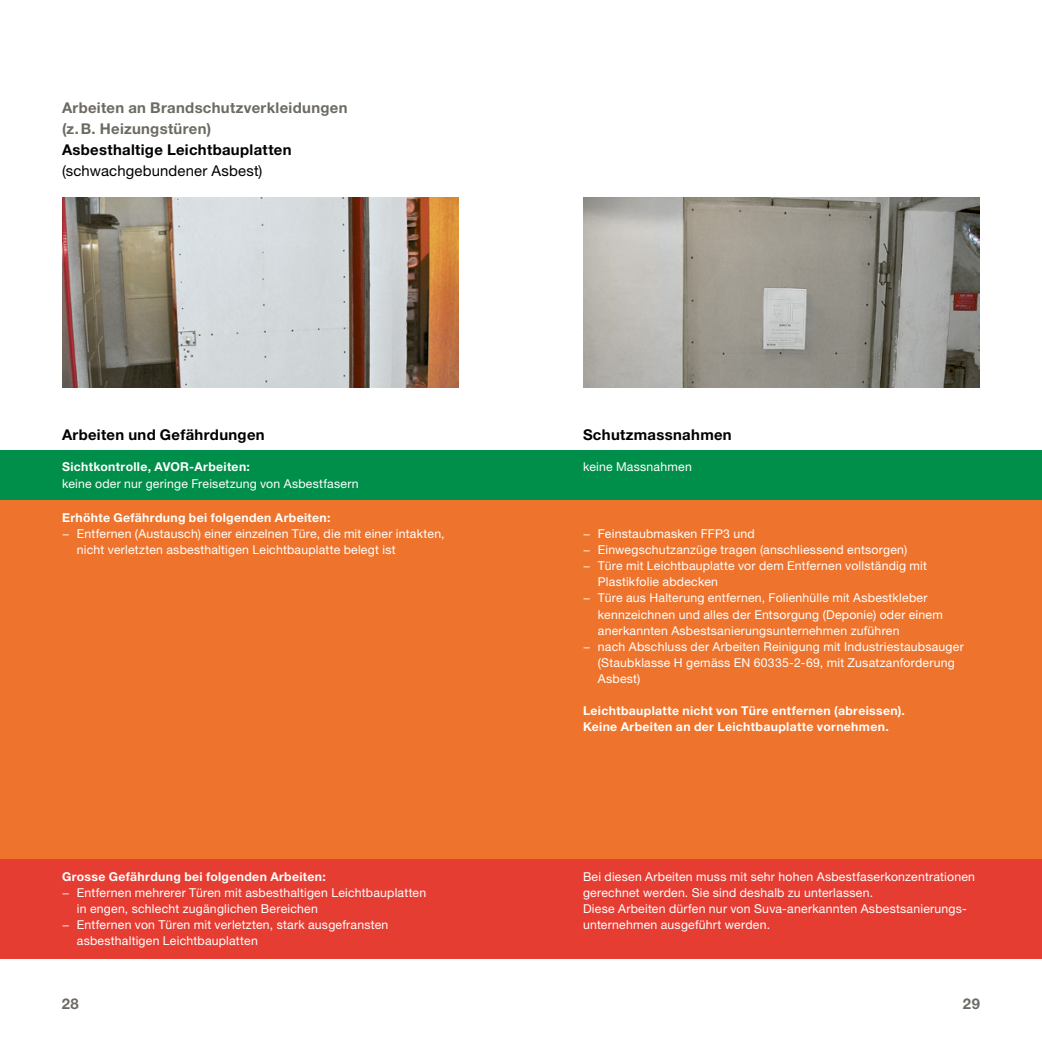
<style>
.page{position:relative;width:1042px;height:1042px;background:#fff}
.page>*{position:absolute;margin:0;border:0;box-sizing:border-box;transform-origin:0 0}
.t1{font:700 14.88px "Helvetica Neue LT Std";letter-spacing:.02em;color:#000}
.t2{font:700 14.88px/21px "Helvetica Neue LT Std";letter-spacing:.02em;color:#6d6a63}
.t3{font:14.88px "Helvetica Neue LT Std";letter-spacing:.01em;color:#000}
.t4{font:12.25px/16.1px "Helvetica Neue LT Std";letter-spacing:.02em;color:#fff}
.t5{font:700 12.25px/16.1px "Helvetica Neue LT Std";letter-spacing:.025em;color:#fff}
</style>
<div class="page">
<div style="left:0;top:450px;width:1042px;height:51px;background:#008f4a"></div>
<div style="left:0;top:501px;width:1042px;height:358px;background:#ee742d"></div>
<div style="left:0;top:859px;width:1042px;height:100px;background:#e63d33"></div>
<img style="left:62px;top:198px;width:397px;height:189px">
<img style="left:583px;top:198px;width:397px;height:189px">
<p class="t2" style="left:62px;top:97px;width:287px">Arbeiten an Brandschutzverkleidungen (z.B. Heizungstüren)</p>
<p class="t1" style="left:62px;top:141px;width:231px">Asbesthaltige Leichtbauplatten</p>
<p class="t3" style="left:62px;top:162px;width:202px">(schwachgebundener Asbest)</p>
<p class="t1" style="left:62px;top:425px;width:204px">Arbeiten und Gefährdungen</p>
<p class="t1" style="left:583px;top:425px;width:150px">Schutzmassnahmen</p>
<p class="t5" style="left:62px;top:459px;width:189px">Sichtkontrolle, AVOR-Arbeiten:</p>
<p class="t4" style="left:62px;top:475px;width:298px">keine oder nur geringe Freisetzung von Asbestfasern</p>
<p class="t4" style="left:583px;top:459px;width:110px">keine Massnahmen</p>
<p class="t5" style="left:62px;top:509px;width:270px">Erhöhte Gefährdung bei folgenden Arbeiten:</p>
<p class="t4" style="left:77px;top:525px;width:369px;text-indent:-15px">− Entfernen (Austausch) einer einzelnen Türe, die mit einer intakten, nicht verletzten asbesthaltigen Leichtbauplatte belegt ist</p>
<p class="t4" style="left:583px;top:525px;width:173px">− Feinstaubmasken FFP3 und</p>
<p class="t4" style="left:583px;top:541px;width:326px">− Einwegschutzanzüge tragen (anschliessend entsorgen)</p>
<p class="t4" style="left:583px;top:557px;width:345px">− Türe mit Leichtbauplatte vor dem Entfernen vollständig mit</p>
<p class="t4" style="left:598px;top:574px;width:122px">Plastikfolie abdecken</p>
<p class="t4" style="left:583px;top:590px;width:346px">− Türe aus Halterung entfernen, Folienhülle mit Asbestkleber</p>
<p class="t4" style="left:598px;top:606px;width:346px">kennzeichnen und alles der Entsorgung (Deponie) oder einem</p>
<p class="t4" style="left:598px;top:622px;width:303px">anerkannten Asbestsanierungsunternehmen zuführen</p>
<p class="t4" style="left:583px;top:638px;width:382px">− nach Abschluss der Arbeiten Reinigung mit Industriestaubsauger</p>
<p class="t4" style="left:598px;top:654px;width:358px">(Staubklasse H gemäss EN 60335-2-69, mit Zusatzanforderung</p>
<p class="t4" style="left:598px;top:670px;width:44px">Asbest)</p>
<p class="t5" style="left:583px;top:702px;width:323px">Leichtbauplatte nicht von Türe entfernen (abreissen).<br>Keine Arbeiten an der Leichtbauplatte vornehmen.</p>
<p class="t5" style="left:62px;top:868px;width:265px">Grosse Gefährdung bei folgenden Arbeiten:</p>
<p class="t4" style="left:62px;top:884px;width:366px">− Entfernen mehrerer Türen mit asbesthaltigen Leichtbauplatten</p>
<p class="t4" style="left:77px;top:900px;width:243px">in engen, schlecht zugänglichen Bereichen</p>
<p class="t4" style="left:62px;top:916px;width:328px">− Entfernen von Türen mit verletzten, stark ausgefransten</p>
<p class="t4" style="left:77px;top:933px;width:182px">asbesthaltigen Leichtbauplatten</p>
<p class="t4" style="left:583px;top:868px;width:394px">Bei diesen Arbeiten muss mit sehr hohen Asbestfaserkonzentrationen gerechnet werden. Sie sind deshalb zu unterlassen.<br>Diese Arbeiten dürfen nur von Suva-anerkannten Asbestsanierungs&shy;unternehmen ausgeführt werden.</p>
<p class="t2" style="left:62px;top:993px;width:19px">28</p>
<p class="t2" style="left:963px;top:993px;width:19px">29</p>
</div>
